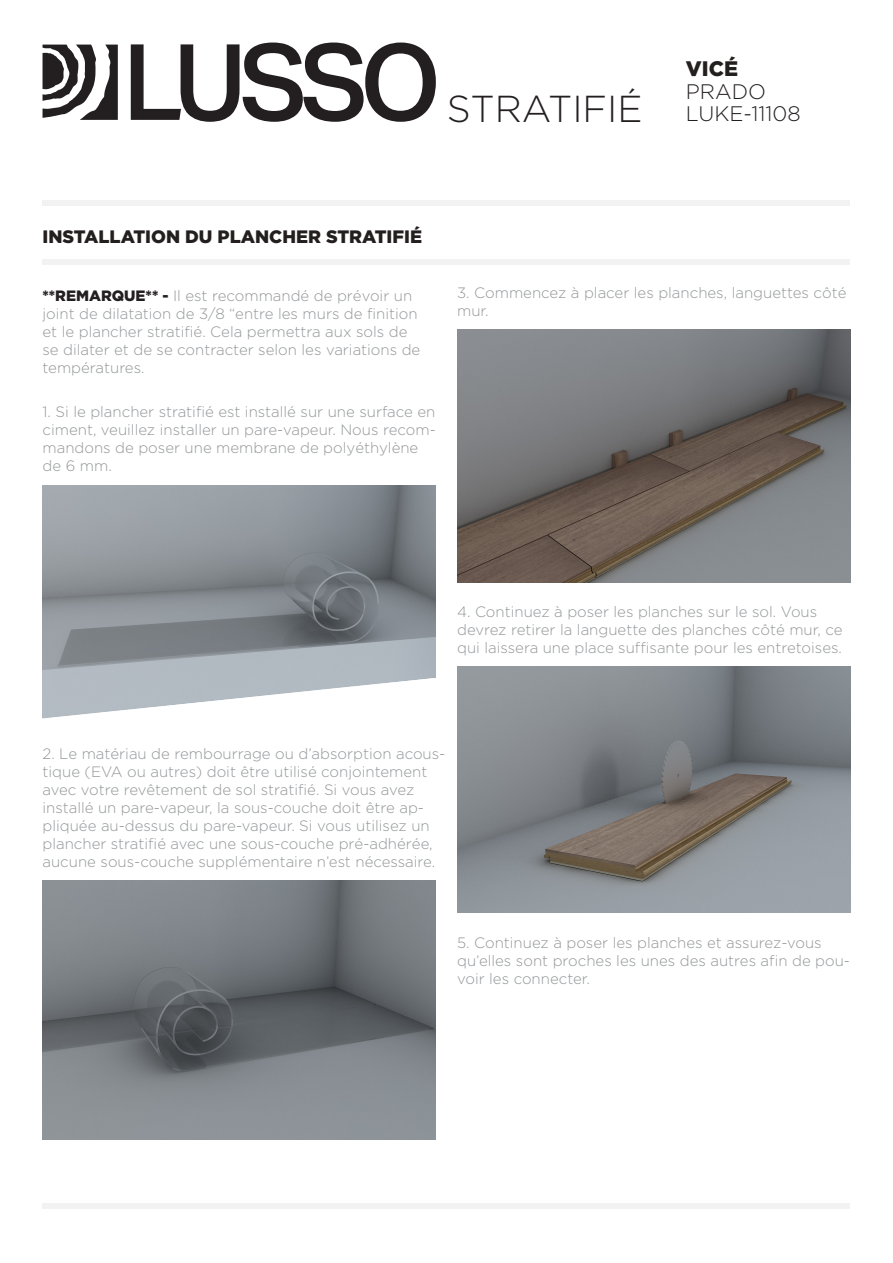
<style>
.page{position:relative;width:893px;height:1263px;background:#fff}
.page>*{position:absolute;margin:0;border:0;box-sizing:border-box;transform-origin:0 0}
.t1{font:300 37.5px "Gotham";color:#231f1f}
.NAME_CODE{font:300 21px "Gotham";color:#231f1f}
.NAME_CODE-2{font:900 21px "Gotham";color:#231f1f}
.t2{font:900 18px "Gotham";color:#231f1f}
.t3{font:300 15px/18px "Gotham";color:#939698}
.s1{font-weight:900;color:#231f20}
</style>
<div class="page">
<div style="left:43px;top:200px;width:807px;height:5px;background:#f2f2f2"></div>
<div style="left:43px;top:259px;width:807px;height:6px;background:#f2f2f2"></div>
<img style="left:43px;top:485px;width:393px;height:234px">
<img style="left:457px;top:666px;width:393px;height:247px">
<img style="left:43px;top:880px;width:393px;height:260px">
<img style="left:457px;top:330px;width:393px;height:253px">
<svg style="left:131px;top:43px;width:305px;height:79px"></svg>
<svg style="left:43px;top:45px;width:75px;height:75px"></svg>
<div style="left:43px;top:1203px;width:807px;height:6px;background:#f2f2f2"></div>
<h1 class="t1" style="left:447px;top:88px;width:197px">STRATIFIÉ</h1>
<p class="NAME_CODE-2" style="left:686px;top:57px;width:54px">VICÉ</p>
<p class="NAME_CODE" style="left:686px;top:80px;width:82px">PRADO</p>
<p class="NAME_CODE" style="left:686px;top:103px;width:116px">LUKE-11108</p>
<p class="t2" style="left:43px;top:226px;width:381px">INSTALLATION DU PLANCHER STRATIFIÉ</p>
<p class="t3" style="left:43px;top:286px;width:379px"><span class="s1">**REMARQUE** -</span> Il est recommandé de prévoir un joint de dilatation de 3/8 “entre les murs de finition et le plancher stratifié. Cela permettra aux sols de se dilater et de se contracter selon les variations de températures.</p>
<p class="t3" style="left:43px;top:403px;width:395px">1. Si le plancher stratifié est installé sur une surface en ciment, veuillez installer un pare-vapeur. Nous recom&shy;mandons de poser une membrane de polyéthylène de 6 mm.</p>
<p class="t3" style="left:457px;top:283px;width:391px">3. Commencez à placer les planches, languettes côté mur.</p>
<p class="t3" style="left:457px;top:603px;width:387px">4. Continuez à poser les planches sur le sol. Vous devrez retirer la languette des planches côté mur, ce qui laissera une place suffisante pour les entretoises.</p>
<p class="t3" style="left:43px;top:745px;width:404px">2. Le matériau de rembourrage ou d’absorption acous&shy;tique (EVA ou autres) doit être utilisé conjointement avec votre revêtement de sol stratifié. Si vous avez installé un pare-vapeur, la sous-couche doit être ap&shy;pliquée au-dessus du pare-vapeur. Si vous utilisez un plancher stratifié avec une sous-couche pré-adhérée, aucune sous-couche supplémentaire n’est nécessaire.</p>
<p class="t3" style="left:457px;top:934px;width:394px">5. Continuez à poser les planches et assurez-vous qu’elles sont proches les unes des autres afin de pou&shy;voir les connecter.</p>
</div>
